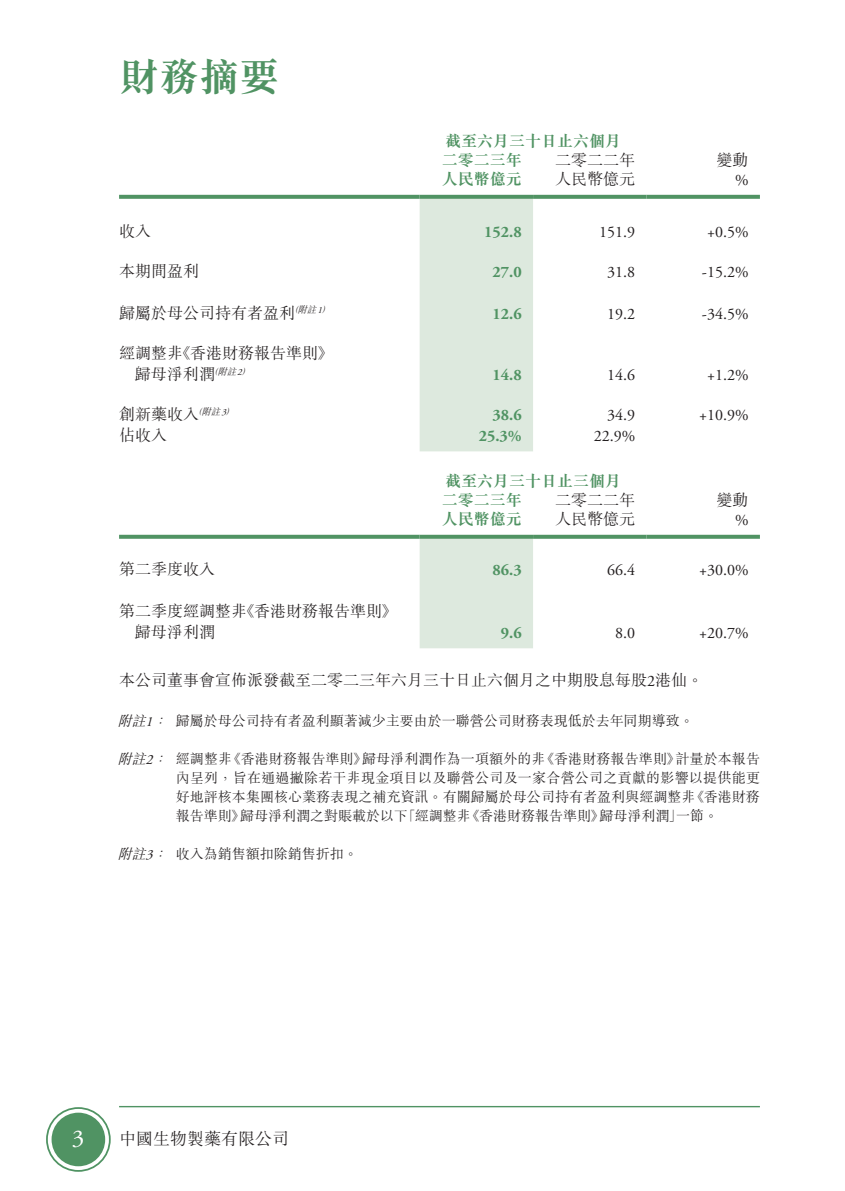
<style>
.page{position:relative;width:845px;height:1191px;background:#fff}
.page>*{position:absolute;margin:0;border:0;box-sizing:border-box;transform-origin:0 0}
.t1{font:700 40px "M Sung HK";color:#509363}
.t2{font:24px "Adobe Garamond Pro";color:#fff;scale:1.05 1}
.t3{font:300 17px "M Sung HK";color:#231f20}
.t4{font:300 16px "M Sung HK";color:#231f20}
.t5{font:16px "Adobe Garamond Pro";color:#231f20}
.t6{font:700 16px "M Sung HK";color:#509363}
.t7{font:700 16px "Adobe Garamond Pro";color:#509363}
.t8{font:300 14px/19px "M Sung HK";letter-spacing:.005em;color:#231f20;text-align:right}
.t9{font:italic 300 14px "M Sung HK";color:#231f20}
.t10{font:italic 300 9.4px "M Sung HK";color:#231f20}
.s1{font-family:"Adobe Garamond Pro";font-weight:400}
.s2{font-family:"Adobe Garamond Pro";font-weight:400;font-style:italic}
.s3{font-style:italic}
</style>
<div class="page">
<hr style="left:119px;top:1106px;width:641px;height:1px;background:#509363">
<div style="left:52px;top:1112px;width:53px;height:54px;background:#509363;border-radius:50%"></div>
<div style="left:46px;top:1107px;width:65px;height:64px;border:2px solid #509363;border-radius:50%"></div>
<svg style="left:420px;top:199px;width:113px;height:449px;fill:#dde9de"></svg>
<svg style="left:119px;top:195px;width:301px;height:4px"></svg>
<svg style="left:420px;top:195px;width:113px;height:4px"></svg>
<svg style="left:533px;top:195px;width:113px;height:4px"></svg>
<svg style="left:646px;top:195px;width:114px;height:4px"></svg>
<svg style="left:119px;top:535px;width:301px;height:4px"></svg>
<svg style="left:420px;top:535px;width:113px;height:4px"></svg>
<svg style="left:533px;top:535px;width:113px;height:4px"></svg>
<svg style="left:646px;top:535px;width:114px;height:4px"></svg>
<h1 class="t1" style="left:119px;top:50px;width:162px">財務摘要</h1>
<p class="t6" style="left:445px;top:130px;width:177px">截至六月三十日止六個月</p>
<p class="t6" style="left:442px;top:149px;width:81px">二零二三年</p>
<p class="t4" style="left:555px;top:149px;width:81px">二零二二年</p>
<p class="t4" style="left:716px;top:149px;width:33px">變動</p>
<p class="t6" style="left:442px;top:168px;width:81px">人民幣億元</p>
<p class="t4" style="left:555px;top:168px;width:81px">人民幣億元</p>
<p class="t5" style="left:735px;top:171px;width:15px">%</p>
<p class="t4" style="left:119px;top:220px;width:34px">收入</p>
<p class="t7" style="left:484px;top:222px;width:39px">152.8</p>
<p class="t5" style="left:599px;top:222px;width:37px">151.9</p>
<p class="t5" style="left:707px;top:222px;width:43px">+0.5%</p>
<p class="t4" style="left:119px;top:260px;width:82px">本期間盈利</p>
<p class="t7" style="left:492px;top:262px;width:31px">27.0</p>
<p class="t5" style="left:607px;top:262px;width:29px">31.8</p>
<p class="t5" style="left:702px;top:262px;width:48px">-15.2%</p>
<p class="t4" style="left:119px;top:302px;width:178px">歸屬於母公司持有者盈利</p>
<p class="t4" style="left:175px;top:342px;width:160px">《香港財務報告準則《</p>
<p class="t10" style="left:297px;top:303px;width:23px">附註</p>
<p class="t10" style="left:289px;top:303px;width:14px">（</p>
<p class="t10" style="left:317px;top:303px;width:18px">(<span class="s1">1</span></p>
<p class="t4" style="left:119px;top:342px;width:65px">經調整非</p>
<p class="t7" style="left:492px;top:304px;width:31px">12.6</p>
<p class="t5" style="left:607px;top:304px;width:29px">19.2</p>
<p class="t5" style="left:702px;top:304px;width:48px">-34.5%</p>
<p class="t4" style="left:135px;top:363px;width:81px">歸母淨利潤</p>
<p class="t10" style="left:217px;top:364px;width:23px">附註</p>
<p class="t10" style="left:209px;top:364px;width:14px">（</p>
<p class="t10" style="left:237px;top:364px;width:18px">(<span class="s1">2</span></p>
<p class="t7" style="left:492px;top:365px;width:31px">14.8</p>
<p class="t5" style="left:607px;top:365px;width:29px">14.6</p>
<p class="t5" style="left:707px;top:365px;width:43px">+1.2%</p>
<p class="t4" style="left:119px;top:403px;width:81px">創新藥收入</p>
<p class="t10" style="left:201px;top:404px;width:23px">附註</p>
<p class="t10" style="left:193px;top:404px;width:14px">（</p>
<p class="t10" style="left:221px;top:404px;width:18px">(<span class="s1">3</span></p>
<p class="t7" style="left:492px;top:405px;width:31px">38.6</p>
<p class="t5" style="left:607px;top:405px;width:29px">34.9</p>
<p class="t5" style="left:699px;top:405px;width:51px">+10.9%</p>
<p class="t4" style="left:119px;top:424px;width:49px">佔收入</p>
<p class="t7" style="left:479px;top:426px;width:44px">25.3%</p>
<p class="t5" style="left:593px;top:426px;width:43px">22.9%</p>
<p class="t6" style="left:445px;top:470px;width:177px">截至六月三十日止三個月</p>
<p class="t6" style="left:442px;top:489px;width:82px">二零二三年</p>
<p class="t4" style="left:555px;top:489px;width:81px">二零二二年</p>
<p class="t4" style="left:716px;top:489px;width:33px">變動</p>
<p class="t6" style="left:442px;top:508px;width:82px">人民幣億元</p>
<p class="t4" style="left:555px;top:508px;width:81px">人民幣億元</p>
<p class="t5" style="left:735px;top:511px;width:15px">%</p>
<p class="t4" style="left:119px;top:557px;width:98px">第二季度收入</p>
<p class="t7" style="left:492px;top:560px;width:31px">86.3</p>
<p class="t5" style="left:607px;top:560px;width:29px">66.4</p>
<p class="t5" style="left:699px;top:560px;width:51px">+30.0%</p>
<p class="t4" style="left:239px;top:599px;width:160px">《香港財務報告準則《</p>
<p class="t4" style="left:119px;top:599px;width:130px">第二季度經調整非</p>
<p class="t4" style="left:135px;top:620px;width:81px">歸母淨利潤</p>
<p class="t4" style="left:119px;top:669px;width:585px">本公司董事會宣佈派發截至二零二三年六月三十日止六個月之中期股息每股<span class="s1">2</span>港仙。</p>
<p class="t8" style="left:146px;top:711px;width:550px"><span class="s2">1</span><span class="s3">：</span>歸屬於母公司持有者盈利顯著減少主要由於一聯營公司財務表現低於去年同期導致。</p>
<p class="t7" style="left:501px;top:623px;width:22px">9.6</p>
<p class="t5" style="left:699px;top:623px;width:51px">+20.7%</p>
<p class="t5" style="left:615px;top:623px;width:21px">8.0</p>
<p class="t9" style="left:118px;top:711px;width:34px">附註</p>
<p class="t8" style="left:362px;top:749px;width:185px">歸母淨利潤作為一項額外的非</p>
<p class="t8" style="left:227px;top:749px;width:141px">《香港財務報告準則》</p>
<p class="t8" style="left:540px;top:749px;width:141px">《香港財務報告準則》</p>
<p class="t8" style="left:675px;top:749px;width:86px">計量於本報告</p>
<p class="t8" style="left:146px;top:749px;width:88px"><span class="s2">2</span><span class="s3">：</span>經調整非</p>
<p class="t9" style="left:118px;top:749px;width:34px">附註</p>
<p class="t8" style="left:176px;top:768px;width:586px">內呈列，旨在通過撇除若干非現金項目以及聯營公司及一家合營公司之貢獻的影響以提供能更《香港財務</p>
<p class="t8" style="left:676px;top:787px;width:43px;text-align:left;text-indent:-500px">好地評核本集團核心業務表現之補充資訊。有關歸屬於母公司持有者盈利與經調整非<br>一節。</p>
<p class="t8" style="left:240px;top:806px;width:169px">歸母淨利潤之對賬載於以下</p>
<p class="t8" style="left:599px;top:806px;width:84px">歸母淨利潤」</p>
<p class="t8" style="left:466px;top:806px;width:140px">《香港財務報告準則》</p>
<p class="t8" style="left:176px;top:806px;width:71px">報告準則》</p>
<p class="t8" style="left:146px;top:844px;width:214px"><span class="s2">3</span><span class="s3">：</span>收入為銷售額扣除銷售折扣。</p>
<p class="t8" style="left:402px;top:806px;width:70px">「經調整非</p>
<p class="t9" style="left:118px;top:844px;width:34px">附註</p>
<h2 class="t2" style="left:65px;top:1123px;width:20px">33</h2>
<p class="t3" style="left:119px;top:1127px;width:171px">中國生物製藥有限公司</p>
</div>
